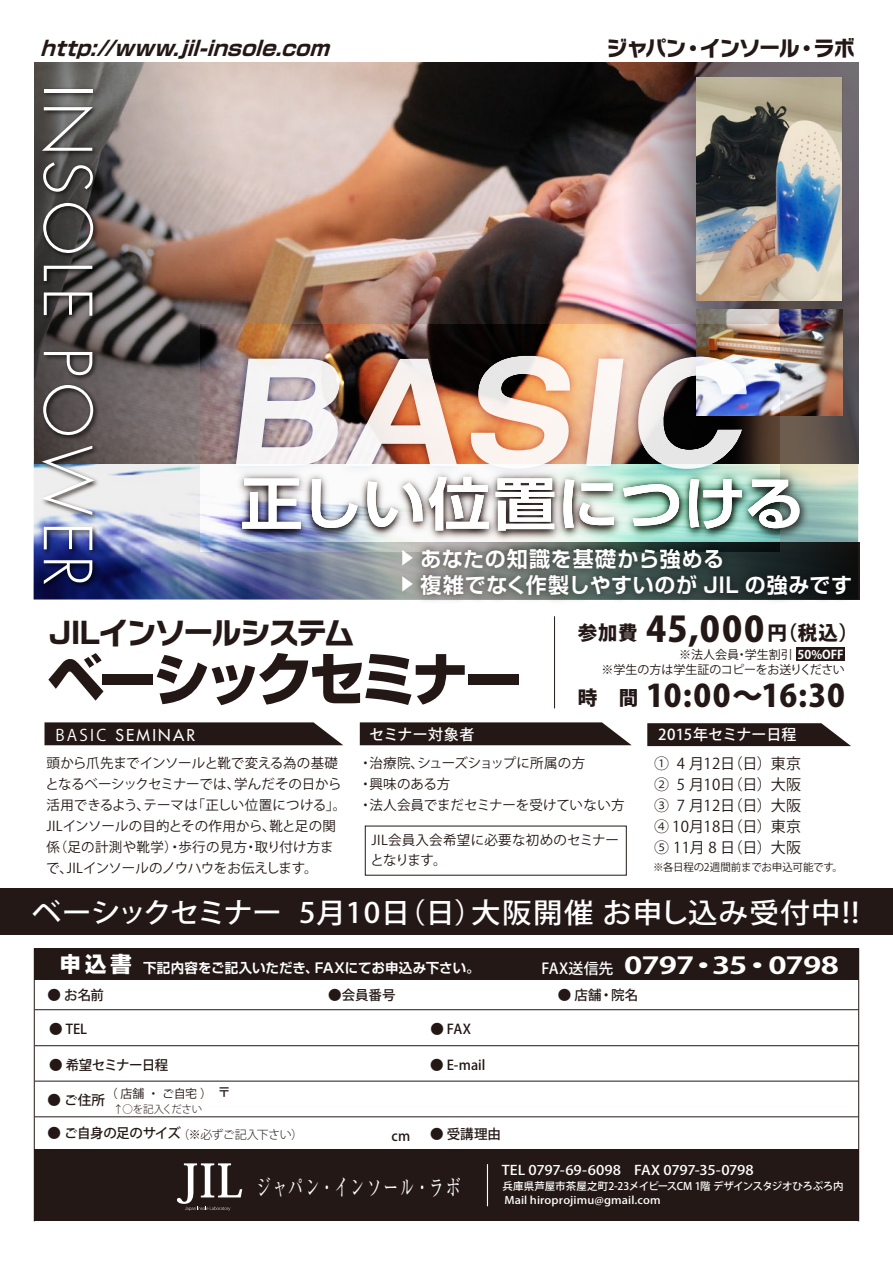
<style>
.page{position:relative;width:893px;height:1263px;background:#fff}
.page>*{position:absolute;margin:0;border:0;box-sizing:border-box;transform-origin:0 0}
.t1{font:700 148.95px "Helvetica";color:#fff;scale:1.11 1}
.t2{font:300 66px "Futura";letter-spacing:.08em;color:#fff}
.t3{font:800 57.15px "Shin Go Pr 5";letter-spacing:-.09em;color:#231815}
.t4{font:700 57px "Shin Go Pr 5 De";letter-spacing:.01em;color:#fff;scale:1.1 1}
.t5{font:800 34.8px "Koz Go Pro";color:#231815}
.t6{font:800 30.75px "Koz Go Pro";letter-spacing:.015em;color:#231815}
.t7{font:700 29.55px "Typelabo N Std";letter-spacing:-.035em;color:#231815}
.t8{font:500 27.9px "Koz Go Pro";letter-spacing:.015em;color:#fff;scale:1.05 1}
.t9{font:700 23.25px "Koz Go Pro";letter-spacing:-.025em;color:#fff;scale:1.37 1}
.t10{font:22.95px "Ryumin Pr 5";letter-spacing:.105em;color:#fff;scale:.65 1}
.t11{font:800 21.15px "Shin Go Pr 5";color:#fff}
.t12{font:700 21px "Shin Go Pr 5 De";letter-spacing:.03em;color:#fff}
.t13{font:italic 700 20.7px "Typelabo N Std";color:#231815}
.t14{font:700 20.7px "Typelabo N Std";letter-spacing:-.035em;color:#231815}
.t15{font:800 19.5px "Koz Go Pro";color:#231815}
.t16{font:15.9px "Futura";letter-spacing:.14em;color:#fff}
.t17{font:15px/21px "Koz Go Pro";letter-spacing:.025em;color:#231815;text-align:right}
.t18{font:500 15px "Koz Go Pro";letter-spacing:.01em;color:#fff}
.t19{font:13.5px/21px "Koz Go Pro";letter-spacing:.005em;color:#231815}
.t20{font:500 13.5px "Koz Go Pro";letter-spacing:-.01em;color:#231815}
.t21{font:700 13.5px "Shin Go Pr 5 De";color:#fff}
.t22{font:13.5px/19.5px "Koz Go Pro";letter-spacing:.025em;color:#231815}
.t23{font:500 13.5px "Koz Go Pro";letter-spacing:-.04em;color:#231815}
.t24{font:500 13.5px "Koz Go Pro";letter-spacing:-.035em;color:#231815}
.t25{font:500 13.2px "Koz Go Pro";letter-spacing:-.02em;color:#fff;scale:1.11 1}
.t26{font:12px "Koz Go Pro";color:#231815}
.t27{font:12px "Koz Go Pro";letter-spacing:-.02em;color:#231815}
.t28{font:300 12px "Koz Go Pro";letter-spacing:-.05em;color:#231815}
.t29{font:500 10.5px "Koz Go Pro";letter-spacing:-.025em;color:#fff}
.t30{font:500 10.5px "Koz Go Pro";letter-spacing:.01em;color:#fff;scale:1.11 1}
.t31{font:10.5px "Koz Go Pro";letter-spacing:-.015em;color:#231815}
.t32{font:300 10.5px "Koz Go Pro";letter-spacing:-.03em;color:#231815}
.s1{font-family:"Koz Go Pro"}
.s2{font-weight:700;color:#fff}
.s3{font-size:19.5px}
.s4{font-weight:500;font-size:15px}
.s5{font-weight:500;font-size:13.5px}
</style>
<div class="page">
<svg style="left:45px;top:722px;width:298px;height:23px;background:#312724"></svg>
<img style="left:110px;top:464px;width:749px;height:135px">
<svg style="left:647px;top:723px;width:204px;height:23px;background:#352b28"></svg>
<div style="left:796px;top:648px;width:49px;height:13px;background:#231815"></div>
<img style="left:34px;top:62px;width:825px;height:402px">
<svg style="left:142px;top:543px;width:717px;height:57px;background:#687495"></svg>
<img style="left:227px;top:553px;width:594px;height:5px">
<img style="left:227px;top:462px;width:594px;height:91px">
<img style="left:33px;top:79px;width:77px;height:521px">
<svg style="left:402px;top:576px;width:6px;height:16px"></svg>
<img style="left:408px;top:562px;width:452px;height:39px">
<svg style="left:402px;top:551px;width:6px;height:14px"></svg>
<img style="left:408px;top:551px;width:330px;height:34px">
<img style="left:696px;top:78px;width:146px;height:223px">
<img style="left:696px;top:310px;width:146px;height:106px">
<img style="left:201px;top:324px;width:578px;height:227px">
<div style="left:34px;top:1149px;width:825px;height:72px;background:#231815"></div>
<div style="left:34px;top:948px;width:825px;height:31px;background:#231815"></div>
<div style="left:0;top:889px;width:893px;height:46px;background:#231815"></div>
<hr style="left:487px;top:1164px;width:1px;height:42px;background:#fff">
<svg style="left:177px;top:1163px;width:65px;height:48px"></svg>
<hr style="left:858px;top:948px;width:1px;height:273px;background:#231815">
<hr style="left:34px;top:948px;width:1px;height:273px;background:#231815">
<hr style="left:35px;top:1009px;width:823px;height:1px;background:#231815">
<hr style="left:35px;top:1045px;width:823px;height:1px;background:#231815">
<hr style="left:35px;top:1081px;width:823px;height:1px;background:#231815">
<hr style="left:35px;top:1116px;width:823px;height:1px;background:#231815">
<svg style="left:360px;top:722px;width:272px;height:23px;background:#322825"></svg>
<hr style="left:554px;top:617px;width:1px;height:91px;background:#231815">
<h3 class="t13" style="left:40px;top:33px;width:298px">http://www.jil-insole.com</h3>
<h3 class="t14" style="left:607px;top:33px;width:249px">ジャパン・インソール・ラボ</h3>
<h2 class="t2" style="left:110px;top:83px;width:505px;rotate:90deg">INSOLE POWER</h2>
<h1 class="t1" style="left:223px;top:293px;width:498px">BASIC</h1>
<h3 class="t4" style="left:240px;top:457px;width:516px">正しい位置につける</h3>
<h3 class="t12" style="left:420px;top:542px;width:305px">あなたの知識を基礎から強める</h3>
<h3 class="t12" style="left:420px;top:568px;width:433px">複雑でなく作製しやすいのが JIL の強みです</h3>
<h3 class="t7" style="left:49px;top:611px;width:306px">JILインソールシステム</h3>
<h3 class="t3" style="left:47px;top:634px;width:476px">ベーシックセミナー</h3>
<p class="t16" style="left:55px;top:725px;width:141px"><span class="s1">BASIC</span> SEMINAR</p>
<p class="t18" style="left:369px;top:725px;width:107px">セミナー対象者</p>
<h3 class="t5" style="left:646px;top:607px;width:120px">45,000</h3>
<h3 class="t15" style="left:578px;top:620px;width:61px">参加費</h3>
<h3 class="t15" style="left:767px;top:620px;width:93px">円（税込）</h3>
<p class="t26" style="left:679px;top:647px;width:166px">※法人会員・学生割引 <span class="s2">50%OFF</span></p>
<p class="t27" style="left:601px;top:662px;width:245px">※学生の方は学生証のコピーをお送りください</p>
<h3 class="t6" style="left:578px;top:676px;width:269px"><span class="s3">時　間</span> 10:00～16:30</h3>
<p class="t18" style="left:658px;top:725px;width:140px">2015年セミナー日程</p>
<p class="t19" style="left:45px;top:753px;width:302px">頭から爪先までインソールと靴で変える為の基礎となるベーシックセミナーでは、学んだその日から活用できるよう、テーマは「正しい位置につける」。<br>JILインソールの目的とその作用から、靴と足の関係（足の計測や靴学）・歩行の見方・取り付け方まで、JILインソールのノウハウをお伝えします。</p>
<p class="t19" style="left:359px;top:753px;width:267px">・治療院、シューズショップに所属の方<br>・興味のある方<br>・法人会員でまだセミナーを受けていない方</p>
<p class="t22" style="left:371px;top:831px;width:250px">JIL会員入会希望に必要な初めのセミナーとなります。</p>
<p class="t17" style="left:654px;top:754px;width:149px">4 月12日（日）東京<br>5 月10日（日）大阪<br>7 月12日（日）大阪<br>④ 10月18日（日）東京<br>⑤ 11月 8 日（日）大阪</p>
<p class="t17" style="left:654px;top:754px;width:16px;text-align:justify">①<br>②<br>③</p>
<p class="t31" style="left:653px;top:860px;width:191px">※各日程の2週間前までお申込可能です。</p>
<h3 class="t8" style="left:32px;top:894px;width:789px">ベーシックセミナー 5月10日（日）大阪開催 お申し込み受付中!!</h3>
<h3 class="t11" style="left:60px;top:947px;width:73px">申込書</h3>
<p class="t20" style="left:48px;top:987px;width:58px">● お名前</p>
<p class="t20" style="left:328px;top:987px;width:69px">●会員番号</p>
<p class="t20" style="left:49px;top:1021px;width:40px">● TEL</p>
<p class="t24" style="left:49px;top:1056px;width:121px">● 希望セミナー日程</p>
<p class="t20" style="left:430px;top:1056px;width:57px">● E-mail</p>
<p class="t21" style="left:143px;top:957px;width:338px">下記内容をご記入いただき、FAXにてお申込み下さい。</p>
<h3 class="t9" style="left:542px;top:950px;width:219px"><span class="s4">FAX送信先</span> 0797・35・0798</h3>
<p class="t20" style="left:558px;top:987px;width:82px">● 店舗・院名</p>
<p class="t20" style="left:430px;top:1021px;width:42px">● FAX</p>
<p class="t26" style="left:106px;top:1086px;width:127px">（ 店舗 ・ ご自宅 ） <span class="s5">〒</span></p>
<p class="t28" style="left:178px;top:1126px;width:127px">（※必ずご記入下さい）</p>
<p class="t20" style="left:392px;top:1127px;width:20px">cm</p>
<p class="t20" style="left:48px;top:1091px;width:59px">● ご住所</p>
<p class="t23" style="left:48px;top:1124px;width:135px">● ご自身の足のサイズ</p>
<p class="t32" style="left:113px;top:1102px;width:91px">↑○を記入ください</p>
<p class="t20" style="left:430px;top:1126px;width:72px">● 受講理由</p>
<h3 class="t10" style="left:256px;top:1169px;width:316px">ジャパン・インソール・ラボ</h3>
<p class="t25" style="left:502px;top:1162px;width:228px">TEL 0797-69-6098 FAX 0797-35-0798</p>
<p class="t29" style="left:502px;top:1180px;width:343px">兵庫県芦屋市茶屋之町2-23メイピースCM 1階 デザインスタジオひろぷろ内</p>
<p class="t30" style="left:504px;top:1193px;width:142px">Mail hiroprojimu@gmail.com</p>
</div>
